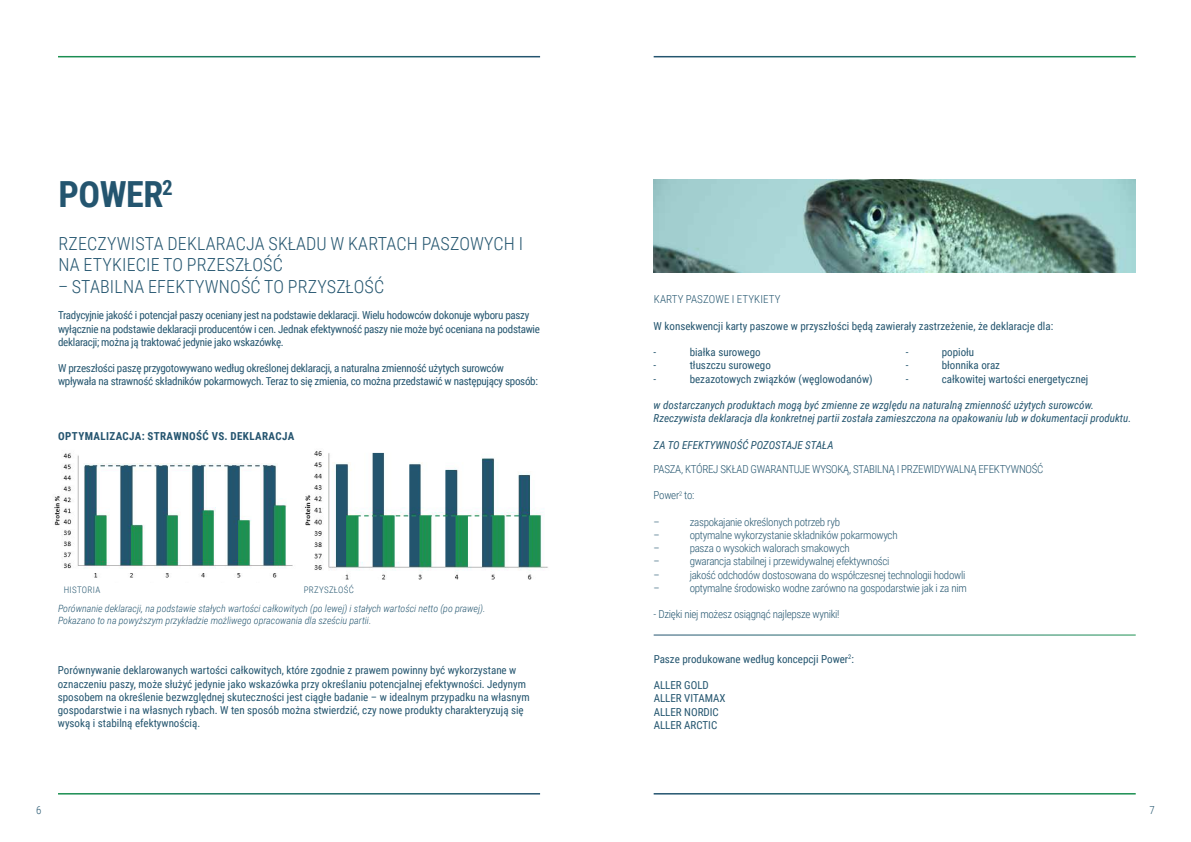
<style>
.page{position:relative;width:1191px;height:842px;background:#fff}
.page>*{position:absolute;margin:0;border:0;box-sizing:border-box;transform-origin:0 0}
.t1{font:700 36px "Roboto Condensed";letter-spacing:-.015em;color:#24556f}
.t2{font:300 18px/21.6px "Roboto Condensed";letter-spacing:.01em;color:#24556f}
.t3{font:11px/13.2px "Roboto Condensed";color:#24556f}
.t4{font:11px/13.2px "Roboto Condensed";letter-spacing:-.025em;color:#24556f}
.t5{font:300 11px "Roboto Condensed";letter-spacing:-.025em;color:#24556f}
.t6{font:italic 11px/13.2px "Roboto Condensed";color:#24556f}
.t7{font:700 11px "Roboto Condensed";letter-spacing:.035em;color:#24546f}
.t8{font:300 11px "Roboto Condensed";letter-spacing:.01em;color:#24556f}
.t9{font:italic 300 10px/12px "Roboto Condensed";color:#24556f}
.t10{font:300 9px "Roboto Condensed";letter-spacing:.035em;color:#24556f}
</style>
<div class="page">
<img style="left:653px;top:180px;width:482px;height:92px">
<img style="left:54px;top:453px;width:239px;height:125px">
<img style="left:304px;top:451px;width:244px;height:129px">
<h1 class="t1" style="left:59px;top:169px;width:116px">POWER<sup>2</sup></h1>
<h2 class="t2" style="left:58px;top:232px;width:466px">RZECZYWISTA DEKLARACJA SKŁADU W KARTACH PASZOWYCH I<br>NA ETYKIECIE TO PRZESZŁOŚĆ</h2>
<h2 class="t2" style="left:58px;top:275px;width:328px">– STABILNA EFEKTYWNOŚĆ TO PRZYSZŁOŚĆ</h2>
<p class="t4" style="left:58px;top:308px;width:483px">Tradycyjnie jakość i potencjał paszy oceniany jest na podstawie deklaracji. Wielu hodowców dokonuje wyboru paszy wyłącznie na podstawie deklaracji producentów i cen. Jednak efektywność paszy nie może być oceniana na podstawie deklaracji; można ją traktować jedynie jako wskazówkę.</p>
<p class="t4" style="left:58px;top:361px;width:481px">W przeszłości paszę przygotowywano według określonej deklaracji, a naturalna zmienność użytych surowców wpływała na strawność składników pokarmowych. Teraz to się zmienia, co można przedstawić w następujący sposób:</p>
<p class="t7" style="left:58px;top:428px;width:237px">OPTYMALIZACJA: STRAWNOŚĆ VS. DEKLARACJA</p>
<p class="t10" style="left:64px;top:583px;width:38px">HISTORIA</p>
<p class="t10" style="left:304px;top:583px;width:52px">PRZYSZŁOŚĆ</p>
<p class="t9" style="left:58px;top:602px;width:429px">Porównanie deklaracji, na podstawie stałych wartości całkowitych (po lewej) i stałych wartości netto (po prawej).<br>Pokazano to na powyższym przykładzie możliwego opracowania dla sześciu partii.</p>
<p class="t3" style="left:58px;top:663px;width:473px">Porównywanie deklarowanych wartości całkowitych, które zgodnie z prawem powinny być wykorzystane w oznaczeniu paszy, może służyć jedynie jako wskazówka przy określaniu potencjalnej efektywności. Jedynym sposobem na określenie bezwzględnej skuteczności jest ciągłe badanie – w idealnym przypadku na własnym gospodarstwie i na własnych rybach. W ten sposób można stwierdzić, czy nowe produkty charakteryzują się wysoką i stabilną efektywnością.</p>
<p class="t8" style="left:654px;top:292px;width:128px">KARTY PASZOWE I ETYKIETY</p>
<p class="t3" style="left:653px;top:319px;width:401px">W konsekwencji karty paszowe w przyszłości będą zawierały zastrzeżenie, że deklaracje dla:</p>
<p class="t3" style="left:653px;top:345px;width:4px">-</p>
<p class="t3" style="left:689px;top:345px;width:73px">białka surowego</p>
<p class="t3" style="left:905px;top:345px;width:4px">-</p>
<p class="t3" style="left:941px;top:345px;width:34px">popiołu</p>
<p class="t3" style="left:653px;top:358px;width:4px">-</p>
<p class="t3" style="left:689px;top:358px;width:83px">tłuszczu surowego</p>
<p class="t3" style="left:905px;top:358px;width:4px">-</p>
<p class="t3" style="left:941px;top:358px;width:60px">błonnika oraz</p>
<p class="t3" style="left:653px;top:372px;width:4px">-</p>
<p class="t3" style="left:689px;top:372px;width:185px">bezazotowych związków (węglowodanów)</p>
<p class="t3" style="left:905px;top:372px;width:4px">-</p>
<p class="t3" style="left:941px;top:372px;width:148px">całkowitej wartości energetycznej</p>
<p class="t6" style="left:653px;top:398px;width:479px">w dostarczanych produktach mogą być zmienne ze względu na naturalną zmienność użytych surowców.<br>Rzeczywista deklaracja dla konkretnej partii została zamieszczona na opakowaniu lub w dokumentacji produktu.</p>
<p class="t6" style="left:653px;top:438px;width:181px">ZA TO EFEKTYWNOŚĆ POZOSTAJE STAŁA</p>
<p class="t5" style="left:653px;top:461px;width:391px">PASZA, KTÓREJ SKŁAD GWARANTUJE WYSOKĄ, STABILNĄ I PRZEWIDYWALNĄ EFEKTYWNOŚĆ</p>
<p class="t5" style="left:653px;top:488px;width:42px">Power<sup>2</sup> to:</p>
<p class="t5" style="left:653px;top:514px;width:8px">–</p>
<p class="t5" style="left:689px;top:514px;width:152px">zaspokajanie określonych potrzeb ryb</p>
<p class="t5" style="left:653px;top:527px;width:8px">–</p>
<p class="t5" style="left:689px;top:527px;width:209px">optymalne wykorzystanie składników pokarmowych</p>
<p class="t5" style="left:653px;top:541px;width:8px">–</p>
<p class="t5" style="left:689px;top:541px;width:162px">pasza o wysokich walorach smakowych</p>
<p class="t5" style="left:653px;top:554px;width:8px">–</p>
<p class="t5" style="left:689px;top:554px;width:201px">gwarancja stabilnej i przewidywalnej efektywności</p>
<p class="t5" style="left:653px;top:567px;width:8px">–</p>
<p class="t5" style="left:689px;top:567px;width:277px">jakość odchodów dostosowana do współczesnej technologii hodowli</p>
<p class="t5" style="left:653px;top:580px;width:8px">–</p>
<p class="t5" style="left:689px;top:580px;width:279px">optymalne środowisko wodne zarówno na gospodarstwie jak i za nim</p>
<p class="t5" style="left:653px;top:607px;width:187px">- Dzięki niej możesz osiągnąć najlepsze wyniki!</p>
<p class="t3" style="left:653px;top:652px;width:202px">Pasze produkowane według koncepcji Power<sup>2</sup>:</p>
<p class="t3" style="left:653px;top:678px;width:73px">ALLER GOLD<br>ALLER VITAMAX<br>ALLER NORDIC<br>ALLER ARCTIC</p>
<p class="t5" style="left:36px;top:803px;width:7px">6</p>
<p class="t5" style="left:1149px;top:803px;width:7px">7</p>
</div>
